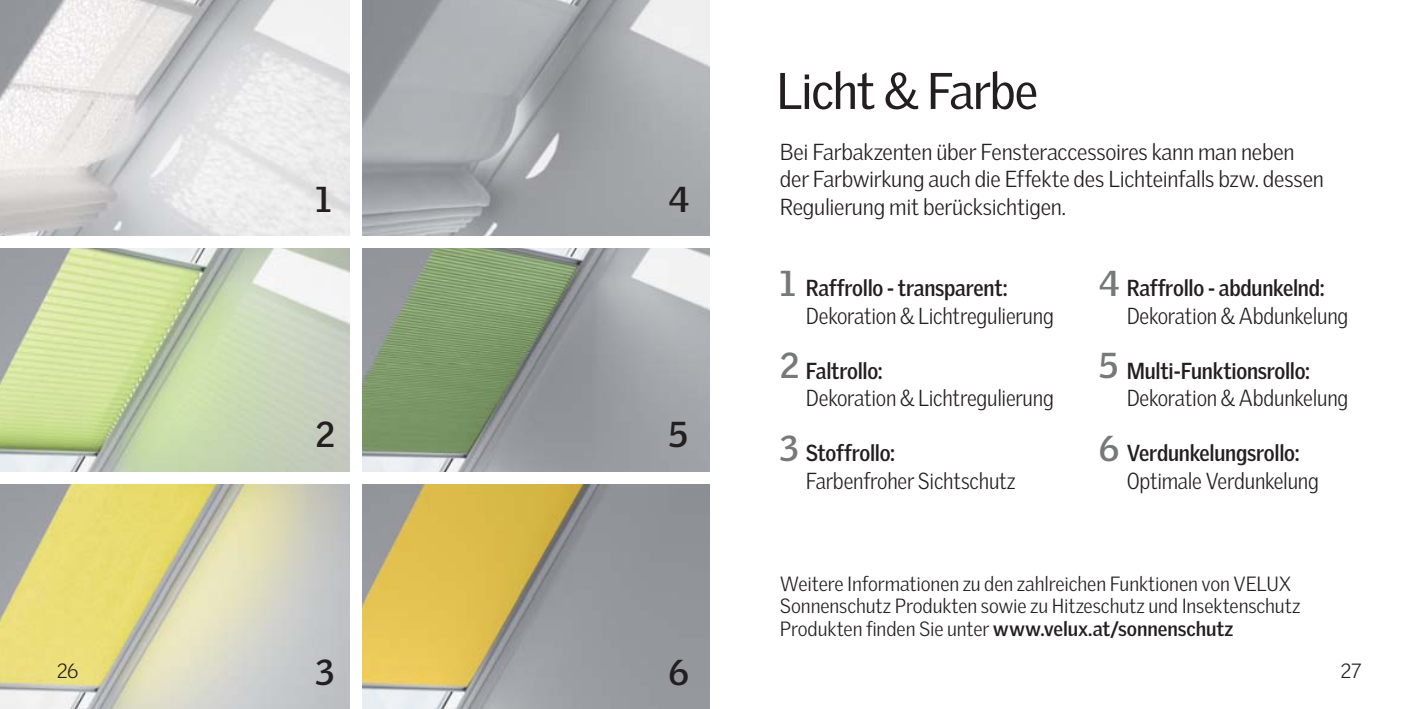
<style>
.page{position:relative;width:1418px;height:709px;background:#fff}
.page>*{position:absolute;margin:0;border:0;box-sizing:border-box;transform-origin:0 0}
.t1{font:50px "Velux Gothic";letter-spacing:-.025em;color:#231f20}
.t2{font:700 35px "Velux Gothic";color:#777878}
.t3{font:700 35px "Velux Gothic";color:#231f20}
.t4{font:300 22.5px "Velux Gothic";letter-spacing:-.01em;color:#231f20;scale:.94 1}
.t5{font:300 22.5px/27.5px "Velux Gothic";letter-spacing:-.01em;color:#231f20}
.t6{font:700 22.5px "Velux Gothic";letter-spacing:-.01em;color:#231f20;scale:.94 1}
.t7{font:300 20px/22.5px "Velux Gothic";letter-spacing:-.005em;color:#231f20}
.s1{font-weight:700}
</style>
<div class="page">
<img style="left:0;top:0;width:709px;height:709px">
<div style="left:0;top:236px;width:709px;height:11px;background:#fff"></div>
<div style="left:0;top:472px;width:709px;height:11px;background:#fff"></div>
<div style="left:350px;top:0;width:11px;height:709px;background:#fff"></div>
<h2 class="t3" style="left:315px;top:187px;width:17px">1</h2>
<h2 class="t3" style="left:315px;top:422px;width:21px">2</h2>
<h2 class="t3" style="left:668px;top:187px;width:22px">4</h2>
<h2 class="t3" style="left:668px;top:422px;width:21px">5</h2>
<h1 class="t1" style="left:776px;top:71px;width:263px">Licht &amp; Farbe</h1>
<p class="t5" style="left:780px;top:140px;width:545px">Bei Farbakzenten über Fensteraccessoires kann man neben der Farbwirkung auch die Effekte des Lichteinfalls bzw. dessen<br>Regulierung mit berücksichtigen.</p>
<h2 class="t2" style="left:780px;top:271px;width:17px">1</h2>
<h2 class="t2" style="left:780px;top:353px;width:21px">2</h2>
<h2 class="t2" style="left:780px;top:436px;width:20px">3</h2>
<p class="t6" style="left:806px;top:280px;width:216px">Raffrollo - transparent:</p>
<p class="t4" style="left:806px;top:307px;width:265px">Dekoration &amp; Lichtregulierung</p>
<p class="t6" style="left:806px;top:362px;width:83px">Faltrollo:</p>
<p class="t4" style="left:806px;top:390px;width:265px">Dekoration &amp; Lichtregulierung</p>
<p class="t6" style="left:806px;top:445px;width:96px">Stoffrollo:</p>
<p class="t4" style="left:806px;top:472px;width:225px">Farbenfroher Sichtschutz</p>
<h2 class="t2" style="left:1098px;top:271px;width:22px">4</h2>
<h2 class="t2" style="left:1098px;top:353px;width:21px">5</h2>
<h2 class="t2" style="left:1098px;top:436px;width:22px">6</h2>
<p class="t6" style="left:1126px;top:280px;width:212px">Raffrollo - abdunkelnd:</p>
<p class="t4" style="left:1126px;top:307px;width:237px">Dekoration &amp; Abdunkelung</p>
<p class="t6" style="left:1126px;top:362px;width:197px">Multi-Funktionsrollo:</p>
<p class="t4" style="left:1126px;top:390px;width:237px">Dekoration &amp; Abdunkelung</p>
<p class="t6" style="left:1126px;top:445px;width:185px">Verdunkelungsrollo:</p>
<p class="t4" style="left:1126px;top:472px;width:206px">Optimale Verdunkelung</p>
<p class="t7" style="left:780px;top:575px;width:522px">Weitere Informationen zu den zahlreichen Funktionen von VELUX<br>Sonnenschutz Produkten sowie zu Hitzeschutz und Insektenschutz<br>Produkten finden Sie unter <span class="s1">www.velux.at/sonnenschutz</span></p>
<h2 class="t3" style="left:315px;top:660px;width:20px">3</h2>
<h2 class="t3" style="left:668px;top:660px;width:22px">6</h2>
<p class="t7" style="left:57px;top:662px;width:23px">26</p>
<p class="t7" style="left:1340px;top:662px;width:22px">27</p>
</div>
